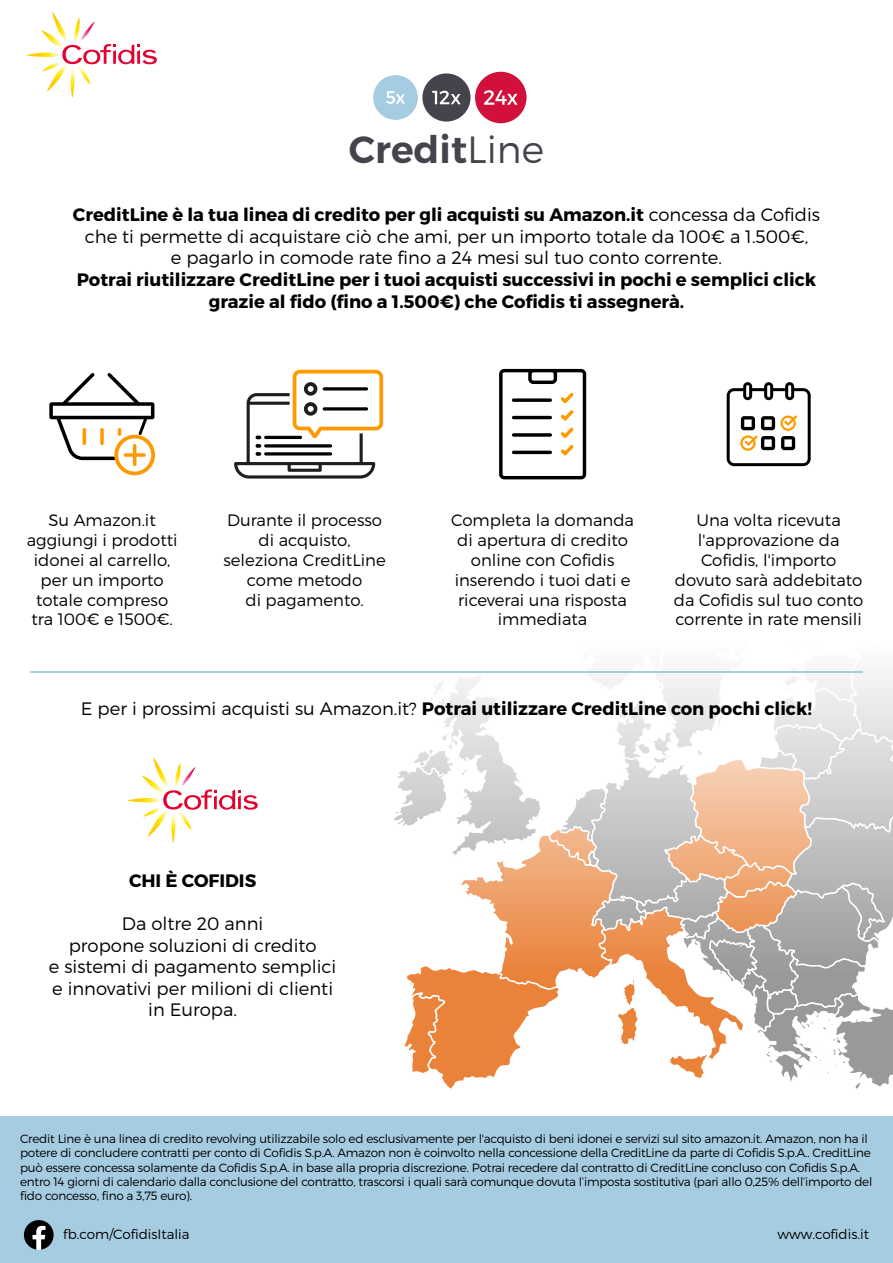
<style>
.page{position:relative;width:893px;height:1263px;background:#fff}
.page>*{position:absolute;margin:0;border:0;box-sizing:border-box;transform-origin:0 0}
.t1{font:600 37.95px "Montserrat";color:#45444c}
.t2{font:300 18px/21.6px "Montserrat";color:#000;text-align:center}
.t3{font:700 18px/21.6px "Montserrat";color:#000;text-align:center}
.t4{font:300 16.5px/19.8px "Montserrat";color:#000;text-align:center}
.t5{font:300 13.5px "Montserrat";color:#000}
.t6{font:300 12px/14.4px "Montserrat";letter-spacing:-.02em;color:#000}
.s1{font-weight:300}
.s2{font-weight:700}
</style>
<div class="page">
<div style="left:0;top:1117px;width:893px;height:146px;background:#a5cce0"></div>
<hr style="left:30px;top:671px;width:833px;height:2px;background:#a5cce0">
<svg style="left:24px;top:1220px;width:30px;height:30px"></svg>
<svg style="left:26px;top:12px;width:131px;height:86px"></svg>
<svg style="left:49px;top:373px;width:106px;height:102px"></svg>
<svg style="left:234px;top:370px;width:149px;height:108px"></svg>
<svg style="left:394px;top:368px;width:499px;height:721px"></svg>
<svg style="left:373px;top:72px;width:154px;height:51px"></svg>
<svg style="left:127px;top:757px;width:131px;height:86px"></svg>
<h1 class="t1" style="left:349px;top:126px;width:197px">Credit<span class="s1">Line</span></h1>
<h2 class="t2" style="left:73px;top:204px;width:749px"><span class="s2">CreditLine è la tua linea di credito per gli acquisti su Amazon.it</span> concessa da Cofidis che ti permette di acquistare ciò che ami, per un importo totale da 100€ a 1.500€,<br>e pagarlo in comode rate fino a 24 mesi sul tuo conto corrente.</h2>
<h2 class="t3" style="left:77px;top:269px;width:741px">Potrai riutilizzare CreditLine per i tuoi acquisti successivi in pochi e semplici click grazie al fido (fino a 1.500€) che Cofidis ti assegnerà.</h2>
<h3 class="t4" style="left:27px;top:510px;width:152px">Su Amazon.it aggiungi i prodotti idonei al carrello, per un importo totale compreso tra 100€ e 1500€.</h3>
<h3 class="t4" style="left:223px;top:510px;width:164px">Durante il processo di acquisto, seleziona CreditLine come metodo<br>di pagamento.</h3>
<h3 class="t4" style="left:451px;top:510px;width:184px">Completa la domanda di apertura di credito online con Cofidis inserendo i tuoi dati e riceverai una risposta immediata</h3>
<h3 class="t4" style="left:674px;top:510px;width:191px">Una volta ricevuta l'approvazione da<br>Cofidis, l'importo dovuto sarà addebitato da Cofidis sul tuo conto corrente in rate mensili</h3>
<h2 class="t3" style="left:81px;top:698px;width:732px"><span class="s1">E per i prossimi acquisti su Amazon.it?</span> Potrai utilizzare CreditLine con pochi click!</h2>
<h2 class="t3" style="left:129px;top:870px;width:129px">CHI È COFIDIS</h2>
<h2 class="t2" style="left:49px;top:912px;width:289px">Da oltre 20 anni<br>propone soluzioni di credito<br>e sistemi di pagamento semplici e innovativi per milioni di clienti in Europa.</h2>
<p class="t6" style="left:20px;top:1131px;width:854px">Credit Line è una linea di credito revolving utilizzabile solo ed esclusivamente per l'acquisto di beni idonei e servizi sul sito amazon.it. Amazon, non ha il potere di concludere contratti per conto di Cofidis S.p.A. Amazon non è coinvolto nella concessione della CreditLine da parte di Cofidis S.p.A.. CreditLine può essere concessa solamente da Cofidis S.p.A. in base alla propria discrezione. Potrai recedere dal contratto di CreditLine concluso con Cofidis S.p.A. entro 14 giorni di calendario dalla conclusione del contratto, trascorsi i quali sarà comunque dovuta l’imposta sostitutiva (pari allo 0,25% dell’importo del fido concesso, fino a 3,75 euro).</p>
<p class="t5" style="left:63px;top:1226px;width:128px">fb.com/CofidisItalia</p>
<p class="t5" style="left:778px;top:1226px;width:93px">www.cofidis.it</p>
</div>
